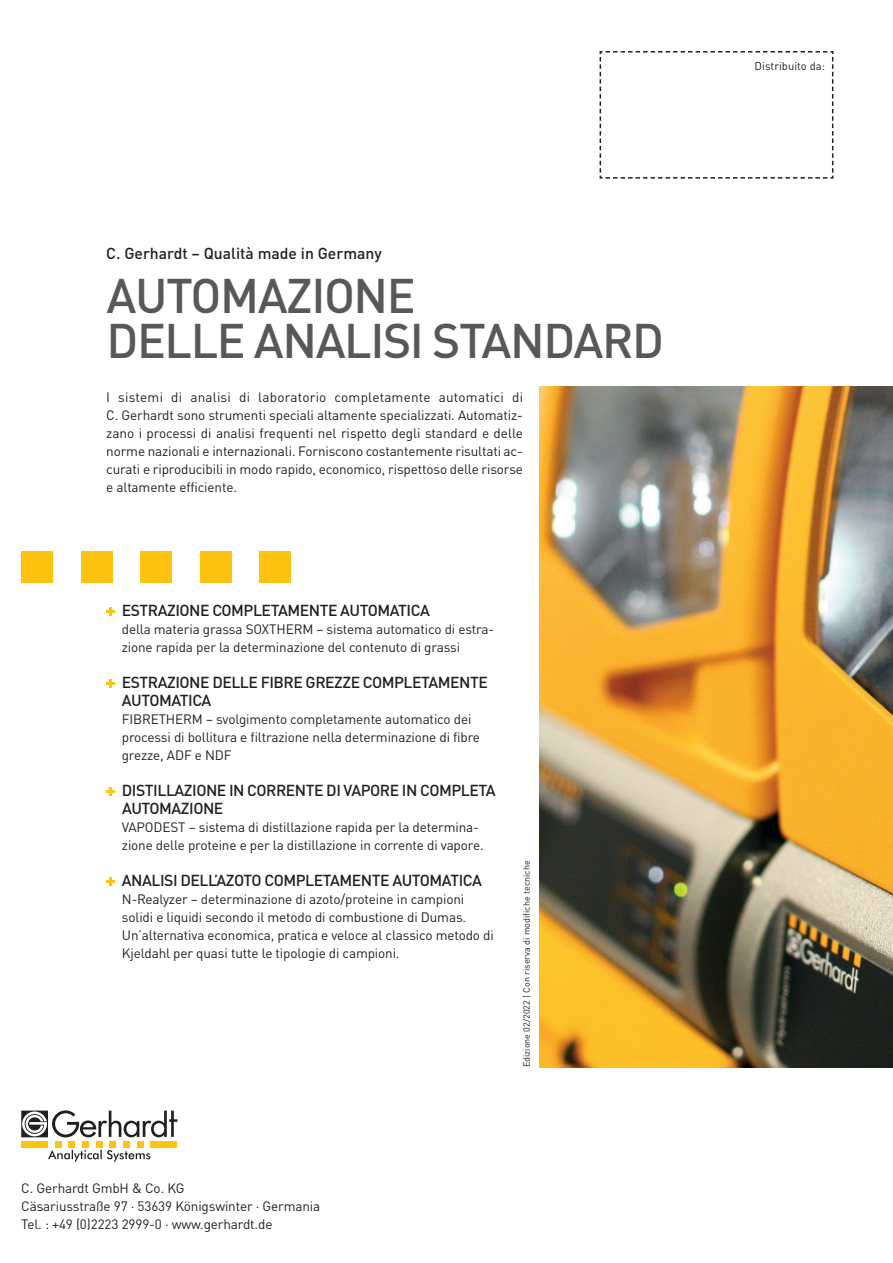
<style>
.page{position:relative;width:893px;height:1263px;background:#fff}
.page>*{position:absolute;margin:0;border:0;box-sizing:border-box;transform-origin:0 0}
.Headline_normal{font:500 48px "DINOT";letter-spacing:-.03em;color:#57585a}
.Headline_klein_DE{font:500 15.75px/18px "DINOT";letter-spacing:-.03em;color:#231f20}
.Headline_klein{font:500 15.75px "DINOT";color:#231f20}
.Headline_klein_DE-2{font:13.5px/18px "DINOT";letter-spacing:-.01em;color:#231f20}
.Fließtext{font:13.5px/18px "DINOT";letter-spacing:-.01em;color:#231f20;text-align:justify}
.t1{font:11.25px "DINOT";color:#231f20}
.t2{font:9px "DINOT";color:#231f20}
</style>
<div class="page">
<div style="left:21px;top:551px;width:32px;height:32px;background:#fec210"></div>
<div style="left:81px;top:551px;width:32px;height:32px;background:#fec210"></div>
<div style="left:140px;top:551px;width:32px;height:32px;background:#fec210"></div>
<div style="left:200px;top:551px;width:32px;height:32px;background:#fec210"></div>
<div style="left:259px;top:551px;width:32px;height:32px;background:#fec210"></div>
<svg style="left:599px;top:51px;width:235px;height:128px"></svg>
<img style="left:539px;top:387px;width:354px;height:680px">
<svg style="left:106px;top:679px;width:8px;height:9px"></svg>
<svg style="left:106px;top:787px;width:8px;height:9px"></svg>
<svg style="left:106px;top:607px;width:8px;height:9px"></svg>
<svg style="left:106px;top:877px;width:8px;height:9px"></svg>
<svg style="left:21px;top:1110px;width:156px;height:52px"></svg>
<p class="Headline_klein" style="left:106px;top:243px;width:277px">C. Gerhardt – Qualità made in Germany</p>
<p class="Headline_normal" style="left:107px;top:265px;width:311px">AUTOMAZIONE</p>
<p class="Headline_normal" style="left:107px;top:310px;width:559px">DELLE ANALISI STANDARD</p>
<p class="Fließtext" style="left:106px;top:387px;width:418px">I sistemi di analisi di laboratorio completamente automatici di C. Gerhardt sono strumenti speciali altamente specializzati. Automatiz&shy;zano i processi di analisi frequenti nel rispetto degli standard e delle norme nazionali e internazionali. Forniscono costantemente risultati ac&shy;curati e riproducibili in modo rapido, economico, rispettoso delle risorse e altamente efficiente.</p>
<p class="Headline_klein_DE" style="left:122px;top:601px;width:310px">ESTRAZIONE COMPLETAMENTE AUTOMATICA</p>
<p class="Headline_klein_DE-2" style="left:122px;top:620px;width:374px">della materia grassa SOXTHERM – sistema automatico di estra&shy;zione rapida per la determinazione del contenuto di grassi</p>
<p class="Headline_klein_DE" style="left:122px;top:673px;width:368px">ESTRAZIONE DELLE FIBRE GREZZE COMPLETAMENTE<br>AUTOMATICA</p>
<p class="Headline_klein_DE-2" style="left:122px;top:710px;width:360px">FIBRETHERM – svolgimento completamente automatico dei processi di bollitura e filtrazione nella determinazione di fibre grezze, ADF e NDF</p>
<p class="Headline_klein_DE" style="left:122px;top:781px;width:375px">DISTILLAZIONE IN CORRENTE DI VAPORE IN COMPLETA<br>AUTOMAZIONE</p>
<p class="Headline_klein_DE-2" style="left:122px;top:818px;width:363px">VAPODEST – sistema di distillazione rapida per la determina&shy;zione delle proteine e per la distillazione in corrente di vapore.</p>
<p class="Headline_klein_DE" style="left:122px;top:871px;width:362px">ANALISI DELL’AZOTO COMPLETAMENTE AUTOMATICA</p>
<p class="Headline_klein_DE-2" style="left:122px;top:890px;width:373px">N-Realyzer – determinazione di azoto/proteine in campioni solidi e liquidi secondo il metodo di combustione di Dumas.<br>Un’alternativa economica, pratica e veloce al classico metodo di Kjeldahl per quasi tutte le tipologie di campioni.</p>
<p class="t2" style="left:521px;top:1067px;width:209px;rotate:-90deg">Edizione 02/2022 | Con riserva di modifiche tecniche</p>
<p class="Fließtext" style="left:21px;top:1179px;width:165px">C. Gerhardt GmbH &amp; Co. KG</p>
<p class="Fließtext" style="left:21px;top:1197px;width:301px">Cäsariusstraße 97 · 53639 Königswinter · Germania</p>
<p class="Fließtext" style="left:21px;top:1215px;width:253px">Tel. : +49 (0)2223 2999-0 · www.gerhardt.de</p>
<p class="t1" style="left:755px;top:58px;width:72px">Distribuito da:</p>
</div>
